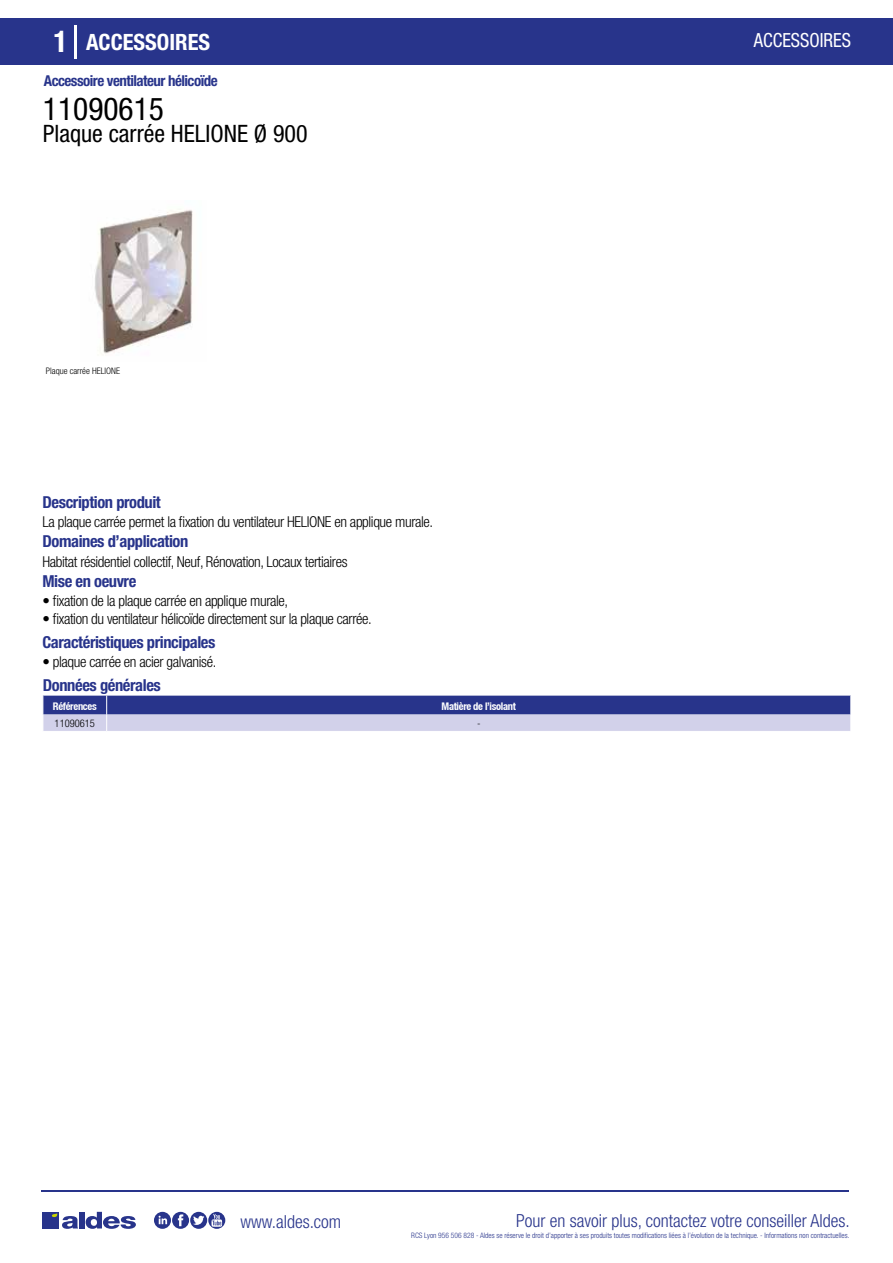
<style>
.page{position:relative;width:893px;height:1263px;background:#fff}
.page>*{position:absolute;margin:0;border:0;box-sizing:border-box;transform-origin:0 0}
.t1{font:condensed 31.5px "Helvetica Neue LT Std";color:#000}
.t2{font:condensed 24px "Helvetica Neue LT Std";color:#000}
.t3{font:700 condensed 22.5px "Helvetica Neue LT Std";color:#fff}
.t4{font:condensed 19.5px "Helvetica Neue LT Std";color:#fff;scale:.95 1}
.t5{font:300 condensed 18px "Helvetica Neue";color:#28348b}
.t6{font:700 condensed 16.5px "Helvetica Neue LT Std";letter-spacing:-.025em;color:#28348b}
.t7{font:300 condensed 15px "Helvetica Neue LT Std";letter-spacing:-.025em;color:#000}
.t8{font:700 condensed 15px "Helvetica Neue LT Std";letter-spacing:-.035em;color:#28348b}
.t9{font:700 condensed 10.5px "Helvetica Neue";letter-spacing:-.03em;color:#fff}
.t10{font:300 condensed 10.5px "Helvetica Neue";color:#000}
.t11{font:300 condensed 9px "Helvetica Neue";color:#000}
.t12{font:300 condensed 7.5px "Helvetica Neue";color:#28348b}
.s1{font-size:30px}
</style>
<div class="page">
<div style="left:0;top:18px;width:893px;height:46px;background:#28348b"></div>
<hr style="left:74px;top:25px;width:2px;height:33px;background:#fff">
<svg style="left:94px;top:209px;width:99px;height:146px"></svg>
<svg style="left:43px;top:696px;width:808px;height:35px;background:#797fb8"></svg>
<hr style="left:41px;top:1190px;width:808px;height:1px;background:#28348b">
<svg style="left:154px;top:1212px;width:71px;height:17px"></svg>
<div style="left:42px;top:1212px;width:17px;height:16px;background:#28348b"></div>
<div style="left:79px;top:1212px;width:5px;height:16px;background:#28348b"></div>
<svg style="left:86px;top:1212px;width:50px;height:17px"></svg>
<svg style="left:52px;top:1213px;width:26px;height:16px"></svg>
<h3 class="t3" style="left:54px;top:28px;width:158px"><span class="s1">1</span> ACCESSOIRES</h3>
<h3 class="t4" style="left:754px;top:29px;width:104px">ACCESSOIRES</h3>
<p class="t8" style="left:44px;top:71px;width:175px">Accessoire ventilateur hélicoïde</p>
<h1 class="t1" style="left:43px;top:91px;width:122px">11090615</h1>
<h2 class="t2" style="left:43px;top:120px;width:266px">Plaque carrée HELIONE Ø 900</h2>
<p class="t11" style="left:46px;top:365px;width:76px">Plaque carrée HELIONE</p>
<p class="t6" style="left:43px;top:492px;width:120px">Description produit</p>
<p class="t6" style="left:43px;top:531px;width:147px">Domaines d’application</p>
<p class="t6" style="left:43px;top:571px;width:95px">Mise en oeuvre</p>
<p class="t7" style="left:43px;top:513px;width:392px">La plaque carrée permet la fixation du ventilateur HELIONE en applique murale.</p>
<p class="t7" style="left:43px;top:553px;width:307px">Habitat résidentiel collectif, Neuf, Rénovation, Locaux tertiaires</p>
<p class="t7" style="left:43px;top:592px;width:247px">• fixation de la plaque carrée en applique murale,</p>
<p class="t7" style="left:43px;top:610px;width:331px">• fixation du ventilateur hélicoïde directement sur la plaque carrée.</p>
<p class="t6" style="left:43px;top:632px;width:174px">Caractéristiques principales</p>
<p class="t7" style="left:43px;top:653px;width:175px">• plaque carrée en acier galvanisé.</p>
<p class="t6" style="left:43px;top:675px;width:119px">Données générales</p>
<p class="t9" style="left:53px;top:700px;width:45px">Références</p>
<p class="t9" style="left:442px;top:700px;width:76px">Matière de l’isolant</p>
<p class="t10" style="left:55px;top:717px;width:42px">11090615</p>
<p class="t10" style="left:477px;top:717px;width:5px">-</p>
<p class="t5" style="left:240px;top:1211px;width:102px">www.aldes.com</p>
<p class="t5" style="left:516px;top:1211px;width:335px">Pour en savoir plus, contactez votre conseiller Aldes.</p>
<p class="t12" style="left:411px;top:1230px;width:440px">RCS Lyon 956 506 828 - Aldes se réserve le droit d’apporter à ses produits toutes modifications liées à l’évolution de la technique. - Informations non contractuelles.</p>
</div>
